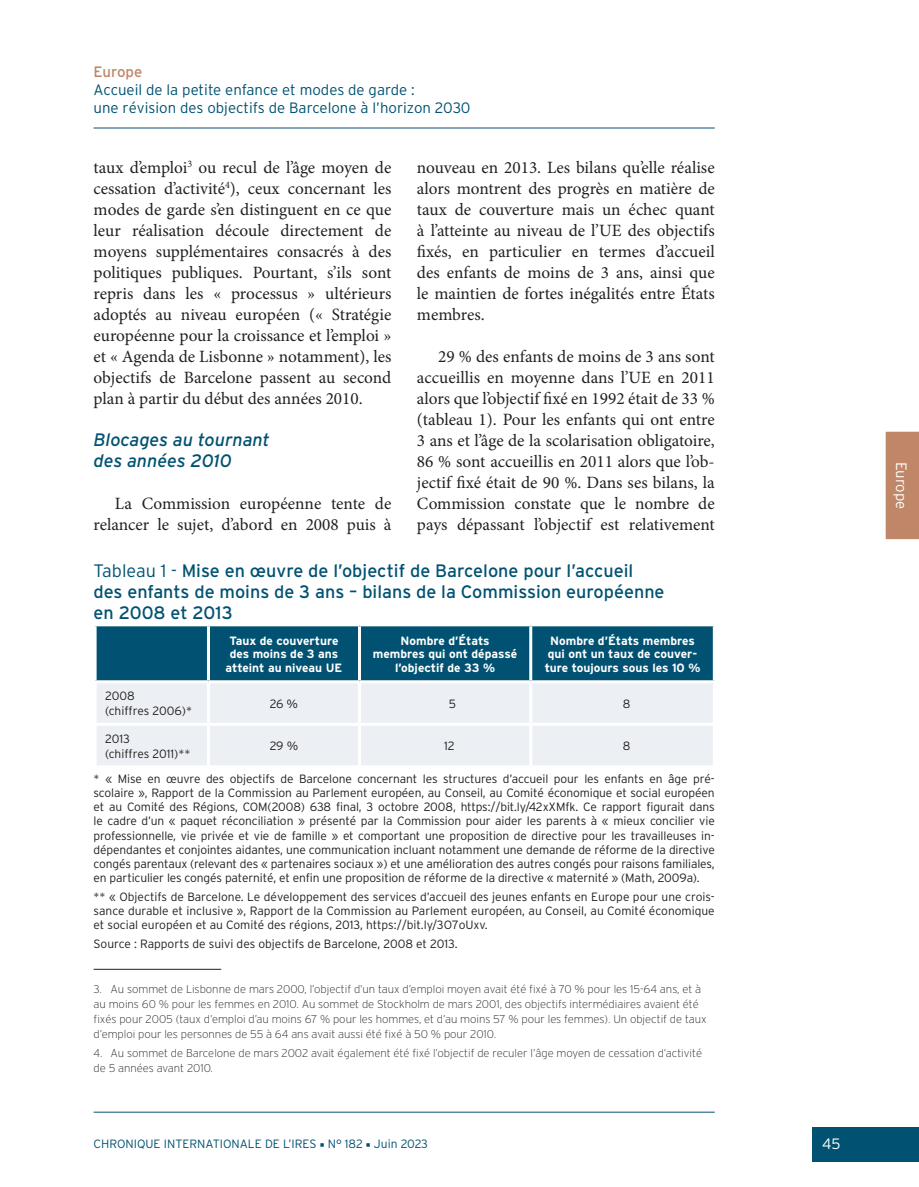
<style>
.page{position:relative;width:919px;height:1187px;background:#fff}
.page>*{position:absolute;margin:0;border:0;box-sizing:border-box;transform-origin:0 0}
.IMAGE{font:18px/21px "Interstate";color:#015272}
.TITRE_SECTION2{font:italic 18px/21px "Interstate";color:#015272}
.t1{font:17.25px/21px "Minion Pro";color:#231f20;text-align:justify}
.t2{font:300 15px/18px "Interstate";color:#015272}
.t3{font:300 15px "Interstate";letter-spacing:-.005em;color:#fff}
.t4{font:15px "Interstate";color:#bf8667}
.SOURCES{font:300 12px/14.2px "Interstate";letter-spacing:-.005em;color:#231f20;text-align:justify}
._1er_ligne_bleu_cent{font:700 12px/13.5px "Interstate";color:#fff;text-align:center}
.t5{font:300 12px "Interstate";color:#015272}
._3e_gauche_9{font:300 12px/15px "Interstate";color:#231f20}
._3e_centre_9{font:300 12px "Interstate";color:#231f20}
.NOTES_DE_BAS{font:200 11.25px/15px "Interstate";color:#231f20}
.s1{font-weight:300}
.s2{font-family:"Minion Pro";font-weight:400}
</style>
<div class="page">
<div style="left:812px;top:1127px;width:106px;height:34px;background:#015272"></div>
<hr style="left:94px;top:128px;width:620px;height:1px;background:#015272">
<hr style="left:94px;top:1111px;width:620px;height:1px;background:#015272">
<div style="left:885px;top:431px;width:33px;height:109px;background:#bf8667"></div>
<hr style="left:94px;top:968px;width:127px;height:1px;background:#231f20">
<div style="left:97px;top:626px;width:615px;height:54px;background:#015272"></div>
<div style="left:97px;top:683px;width:615px;height:82px;background:#ecf0f4"></div>
<hr style="left:358px;top:626px;width:3px;height:54px;background:#fff">
<hr style="left:529px;top:626px;width:3px;height:54px;background:#fff">
<hr style="left:529px;top:683px;width:3px;height:39px;background:#fff">
<hr style="left:94px;top:722px;width:114px;height:3px;background:#fff">
<hr style="left:208px;top:722px;width:151px;height:3px;background:#fff">
<hr style="left:359px;top:722px;width:171px;height:3px;background:#fff">
<hr style="left:530px;top:722px;width:185px;height:3px;background:#fff">
<hr style="left:529px;top:725px;width:3px;height:40px;background:#fff">
<hr style="left:207px;top:683px;width:3px;height:39px;background:#fff">
<hr style="left:207px;top:725px;width:3px;height:40px;background:#fff">
<hr style="left:358px;top:683px;width:3px;height:39px;background:#fff">
<hr style="left:358px;top:725px;width:3px;height:40px;background:#fff">
<hr style="left:207px;top:626px;width:3px;height:54px;background:#fff">
<p class="t4" style="left:94px;top:63px;width:50px">Europe</p>
<p class="t2" style="left:94px;top:80px;width:378px">Accueil de la petite enfance et modes de garde :<br>une révision des objectifs de Barcelone à l’horizon 2030</p>
<p class="t1" style="left:94px;top:157px;width:299px">taux d’emploi<sup>3</sup> ou recul de l’âge moyen de cessation d’activité<sup>4</sup>), ceux concernant les modes de garde s’en distinguent en ce que leur réalisation découle directement de moyens supplémentaires consacrés à des politiques publiques. Pourtant, s’ils sont repris dans les « processus » ultérieurs adoptés au niveau européen (« Stratégie européenne pour la croissance et l’emploi » et « Agenda de Lisbonne » notamment), les objectifs de Barcelone passent au second plan à partir du début des années 2010.</p>
<p class="TITRE_SECTION2" style="left:94px;top:429px;width:178px">Blocages au tournant des années 2010</p>
<p class="t1" style="left:94px;top:493px;width:299px;text-align:right">La Commission européenne tente de relancer le sujet, d’abord en 2008 puis à</p>
<p class="t1" style="left:417px;top:157px;width:299px">nouveau en 2013. Les bilans qu’elle réalise alors montrent des progrès en matière de taux de couverture mais un échec quant à l’atteinte au niveau de l’UE des objectifs fixés, en particulier en termes d’accueil des enfants de moins de 3 ans, ainsi que le maintien de fortes inégalités entre États membres.</p>
<p class="t1" style="left:417px;top:346px;width:299px;text-indent:21px">29 % des enfants de moins de 3 ans sont accueillis en moyenne dans l’UE en 2011 alors que l’objectif fixé en 1992 était de 33 % (tableau 1). Pour les enfants qui ont entre 3 ans et l’âge de la scolarisation obligatoire, 86 % sont accueillis en 2011 alors que l’ob&shy;jectif fixé était de 90 %. Dans ses bilans, la Commission constate que le nombre de pays dépassant l’objectif est relativement</p>
<p class="IMAGE" style="left:94px;top:560px;width:572px"><span class="s1">Tableau 1 -</span> Mise en œuvre de l’objectif de Barcelone pour l’accueil des enfants de moins de 3 ans – bilans de la Commission européenne en 2008 et 2013</p>
<p class="_1er_ligne_bleu_cent" style="left:225px;top:633px;width:118px">Taux de couverture des moins de 3 ans atteint au niveau UE</p>
<p class="_1er_ligne_bleu_cent" style="left:373px;top:633px;width:146px">Nombre d’États<br>membres qui ont dépassé l’objectif de 33 %</p>
<p class="_1er_ligne_bleu_cent" style="left:544px;top:633px;width:157px">Nombre d’États membres qui ont un taux de couver&shy;ture toujours sous les 10 %</p>
<p class="_3e_gauche_9" style="left:105px;top:688px;width:88px">2008<br>(chiffres 2006)*</p>
<p class="_3e_centre_9" style="left:270px;top:696px;width:30px">26 %</p>
<p class="_3e_gauche_9" style="left:449px;top:696px;width:9px">5</p>
<p class="_3e_gauche_9" style="left:623px;top:696px;width:9px">8</p>
<p class="_3e_gauche_9" style="left:105px;top:731px;width:87px">2013<br>(chiffres 2011)**</p>
<p class="_3e_centre_9" style="left:270px;top:739px;width:30px">29 %</p>
<p class="_3e_gauche_9" style="left:444px;top:738px;width:12px">12</p>
<p class="_3e_gauche_9" style="left:623px;top:738px;width:9px">8</p>
<p class="SOURCES" style="left:94px;top:771px;width:622px">* « Mise en œuvre des objectifs de Barcelone concernant les structures d’accueil pour les enfants en âge pré&shy;scolaire », Rapport de la Commission au Parlement européen, au Conseil, au Comité économique et social européen et au Comité des Régions, COM(2008) 638 final, 3 octobre 2008, https://bit.ly/42xXMfk. Ce rapport figurait dans le cadre d’un « paquet réconciliation » présenté par la Commission pour aider les parents à « mieux concilier vie professionnelle, vie privée et vie de famille » et comportant une proposition de directive pour les travailleuses in&shy;dépendantes et conjointes aidantes, une communication incluant notamment une demande de réforme de la directive congés parentaux (relevant des « partenaires sociaux ») et une amélioration des autres congés pour raisons familiales, en particulier les congés paternité, et enfin une proposition de réforme de la directive « maternité » (Math, 2009a).</p>
<p class="SOURCES" style="left:94px;top:889px;width:622px">** « Objectifs de Barcelone. Le développement des services d’accueil des jeunes enfants en Europe pour une crois&shy;sance durable et inclusive », Rapport de la Commission au Parlement européen, au Conseil, au Comité économique et social européen et au Comité des régions, 2013, https://bit.ly/3O7oUxv.</p>
<p class="SOURCES" style="left:94px;top:936px;width:365px">Source : Rapports de suivi des objectifs de Barcelone, 2008 et 2013.</p>
<p class="NOTES_DE_BAS" style="left:94px;top:981px;width:614px">3. Au sommet de Lisbonne de mars 2000, l’objectif d’un taux d’emploi moyen avait été fixé à 70 % pour les 15-64 ans, et à au moins 60 % pour les femmes en 2010. Au sommet de Stockholm de mars 2001, des objectifs intermédiaires avaient été fixés pour 2005 (taux d’emploi d’au moins 67 % pour les hommes, et d’au moins 57 % pour les femmes). Un objectif de taux d’emploi pour les personnes de 55 à 64 ans avait aussi été fixé à 50 % pour 2010.</p>
<p class="NOTES_DE_BAS" style="left:94px;top:1045px;width:610px">4. Au sommet de Barcelone de mars 2002 avait également été fixé l’objectif de reculer l’âge moyen de cessation d’activité de 5 années avant 2010.</p>
<p class="t5" style="left:94px;top:1137px;width:336px">CHRONIQUE INTERNATIONALE DE L’IRES <span class="s2">■</span> N° 182 <span class="s2">■</span> Juin 2023</p>
<p class="t3" style="left:822px;top:1135px;width:20px">45</p>
<p class="t3" style="left:909px;top:461px;width:49px;rotate:90deg">Europe</p>
</div>
